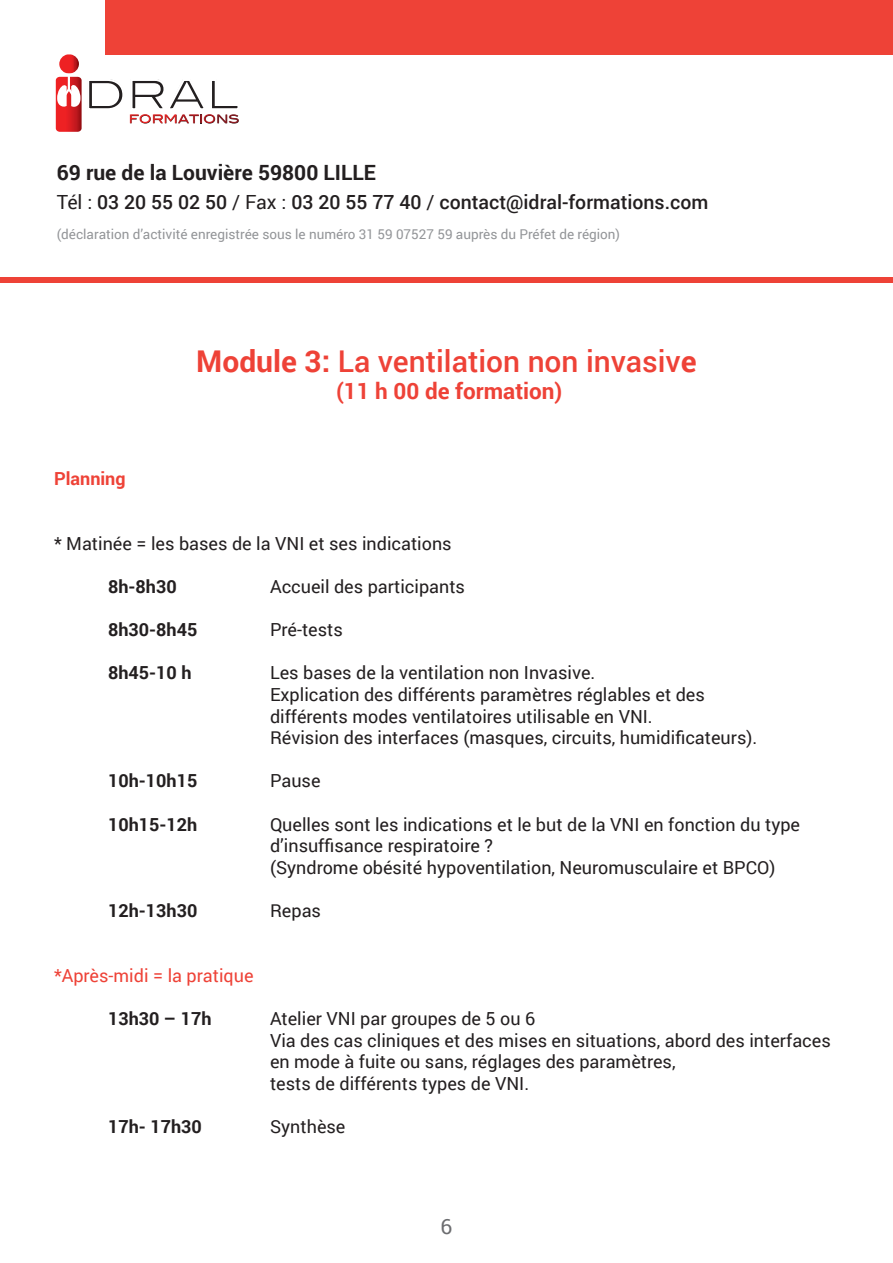
<style>
.page{position:relative;width:893px;height:1263px;background:#fff}
.page>*{position:absolute;margin:0;border:0;box-sizing:border-box;transform-origin:0 0}
.t1{font:500 30px "Roboto";color:#ee4237}
.t2{font:700 22.5px "Roboto";color:#ee4237}
.t3{font:700 21px "Roboto";color:#231f20}
.t4{font:21px "Roboto";color:#6c6d70}
.t5{font:500 19.5px "Roboto";color:#231f20}
.t6{font:18px/21.6px "Roboto";color:#231f20}
.t7{font:700 18px "Roboto";color:#231f20}
.t8{font:18px "Roboto";color:#ee4237}
.t9{font:700 18px "Roboto";color:#ee4237}
.t10{font:13.5px "Roboto";color:#939598}
.t11{font:11.7px "Blair Md ITCTT Medium";color:#ee2323}
.s1{color:#bf181e}
.s2{color:#8e1b22}
.s3{font-weight:400}
.s4{font-weight:700}
</style>
<div class="page">
<div style="left:53px;top:74px;width:32px;height:61px;border:3px solid #fff;border-radius:5px"></div>
<svg style="left:54px;top:54px;width:187px;height:79px"></svg>
<div style="left:105px;top:0;width:788px;height:54px;background:#ee4237"></div>
<div style="left:0;top:278px;width:893px;height:5px;background:#ee4237"></div>
<p class="t11" style="left:129px;top:110px;width:112px">FORM<span class="s1">ATIO</span><span class="s2">NS</span></p>
<p class="t3" style="left:57px;top:158px;width:321px">69 rue de la Louvière 59800 LILLE</p>
<p class="t5" style="left:57px;top:188px;width:653px"><span class="s3">Tél :</span> 03 20 55 02 50 <span class="s3">/ Fax :</span> 03 20 55 77 40 <span class="s3">/</span> contact@idral-formations.com</p>
<p class="t10" style="left:57px;top:224px;width:565px">(déclaration d’activité enregistrée sous le numéro 31 59 07527 59 auprès du Préfet de région)</p>
<p class="t9" style="left:54px;top:466px;width:73px">Planning</p>
<p class="t1" style="left:196px;top:340px;width:502px"><span class="s4">Module 3:</span> La ventilation non invasiv<span class="s4">e</span></p>
<p class="t2" style="left:336px;top:375px;width:228px">(11 h 00 de formation)</p>
<p class="t6" style="left:54px;top:532px;width:399px">* Matinée = les bases de la VNI et ses indications</p>
<p class="t7" style="left:108px;top:574px;width:70px">8h-8h30</p>
<p class="t6" style="left:270px;top:575px;width:196px">Accueil des participants</p>
<p class="t7" style="left:108px;top:617px;width:91px">8h30-8h45</p>
<p class="t6" style="left:270px;top:618px;width:74px">Pré-tests</p>
<p class="t7" style="left:108px;top:660px;width:85px">8h45-10 h</p>
<p class="t6" style="left:270px;top:662px;width:327px">Les bases de la ventilation non Invasive.</p>
<p class="t6" style="left:270px;top:683px;width:436px">Explication des différents paramètres réglables et des</p>
<p class="t6" style="left:270px;top:705px;width:384px">différents modes ventilatoires utilisable en VNI.</p>
<p class="t6" style="left:270px;top:726px;width:489px">Révision des interfaces (masques, circuits, humidificateurs).</p>
<p class="t7" style="left:108px;top:768px;width:91px">10h-10h15</p>
<p class="t6" style="left:270px;top:770px;width:52px">Pause</p>
<p class="t7" style="left:108px;top:811px;width:91px">10h15-12h</p>
<p class="t6" style="left:270px;top:813px;width:532px">Quelles sont les indications et le but de la VNI en fonction du type</p>
<p class="t6" style="left:270px;top:834px;width:224px">d’insuffisance respiratoire ?</p>
<p class="t6" style="left:270px;top:856px;width:507px">(Syndrome obésité hypoventilation, Neuromusculaire et BPCO)</p>
<p class="t7" style="left:108px;top:898px;width:91px">12h-13h30</p>
<p class="t6" style="left:270px;top:899px;width:52px">Repas</p>
<p class="t8" style="left:54px;top:963px;width:201px">*Après-midi = la pratique</p>
<p class="t7" style="left:108px;top:1006px;width:105px">13h30 – 17h</p>
<p class="t6" style="left:270px;top:1007px;width:267px">Atelier VNI par groupes de 5 ou 6</p>
<p class="t6" style="left:270px;top:1029px;width:562px">Via des cas cliniques et des mises en situations, abord des interfaces en mode à fuite ou sans, réglages des paramètres,</p>
<p class="t6" style="left:270px;top:1072px;width:261px">tests de différents types de VNI.</p>
<p class="t7" style="left:108px;top:1114px;width:95px">17h- 17h30</p>
<p class="t6" style="left:270px;top:1115px;width:77px">Synthèse</p>
<p class="t4" style="left:441px;top:1212px;width:13px">6</p>
</div>
